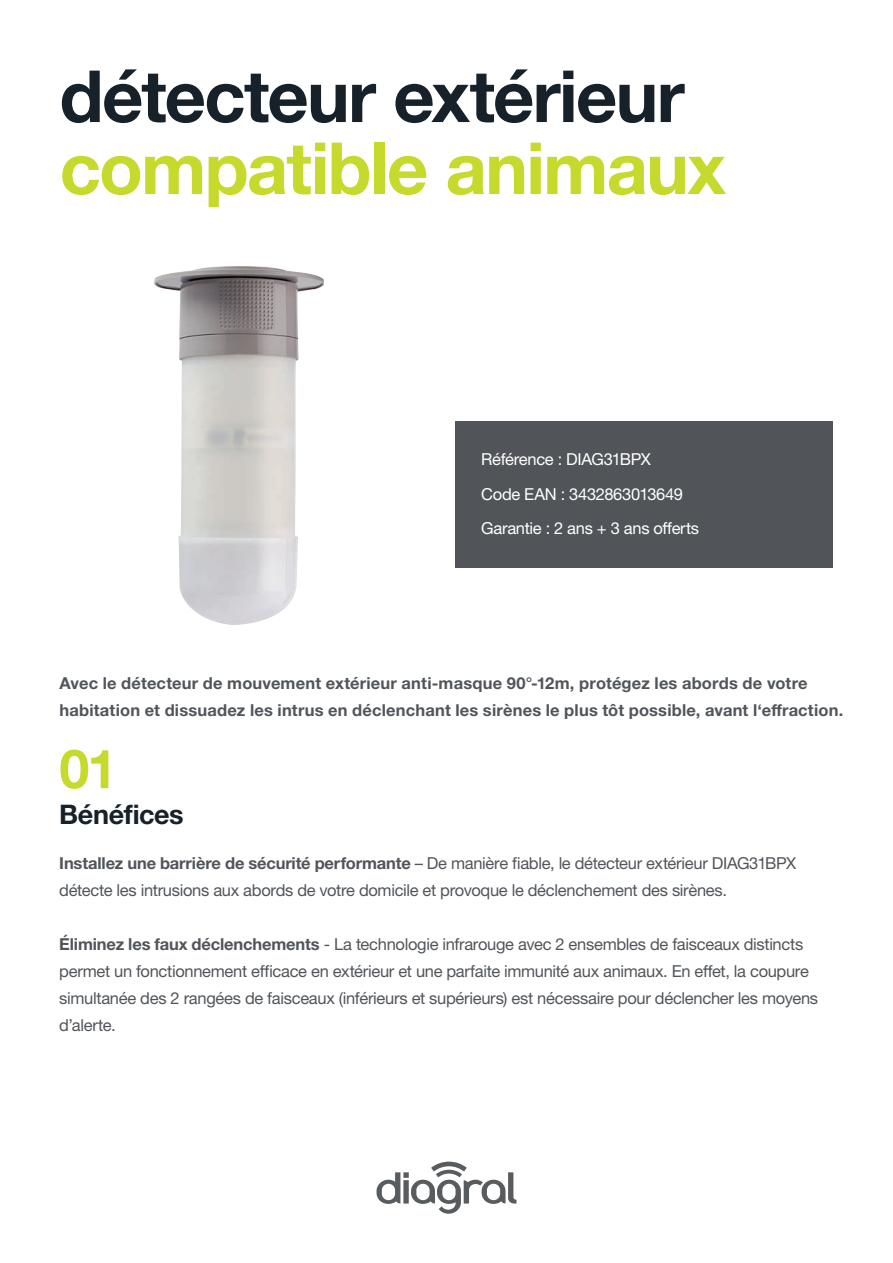
<style>
.page{position:relative;width:893px;height:1263px;background:#fff}
.page>*{position:absolute;margin:0;border:0;box-sizing:border-box;transform-origin:0 0}
.hager_Headline_48pt{font:700 72px "Helvetica Neue LTW1 G";letter-spacing:-.025em;color:#16212a}
.hager_Headline_48pt-2{font:700 72px "Helvetica Neue LTW1 G";letter-spacing:-.025em;color:#c6d92d}
.t1{font:700 54px "Helvetica Neue LTW1 G";color:#c6d92d}
.t2{font:700 27px "Helvetica Neue LTW1 G";letter-spacing:-.015em;color:#16212a}
.t3{font:16.5px "Helvetica Neue LTW1 G";letter-spacing:-.02em;color:#51555a}
.t4{font:700 16.5px "Helvetica Neue LTW1 G";letter-spacing:.01em;color:#51555a}
.t5{font:16.5px "Helvetica Neue LTW1 G";letter-spacing:-.02em;color:#fff}
.s1{font-weight:700}
</style>
<div class="page">
<svg style="left:376px;top:1161px;width:140px;height:53px"></svg>
<div style="left:456px;top:421px;width:377px;height:146px;background:#51555a"></div>
<img style="left:154px;top:266px;width:170px;height:359px">
<p class="hager_Headline_48pt" style="left:60px;top:52px;width:627px">détecteur extérieur</p>
<p class="hager_Headline_48pt-2" style="left:60px;top:124px;width:668px">compatible animaux</p>
<p class="t5" style="left:481px;top:449px;width:171px">Référence : DIAG31BPX</p>
<p class="t5" style="left:481px;top:484px;width:203px">Code EAN : 3432863013649</p>
<p class="t5" style="left:481px;top:518px;width:219px">Garantie : 2 ans + 3 ans offerts</p>
<p class="t4" style="left:60px;top:673px;width:750px">Avec le détecteur de mouvement extérieur anti-masque 90°-12m, protégez les abords de votre</p>
<p class="t4" style="left:60px;top:700px;width:785px">habitation et dissuadez les intrus en déclenchant les sirènes le plus tôt possible, avant l‘effraction.</p>
<p class="t1" style="left:59px;top:735px;width:59px">01</p>
<p class="t2" style="left:59px;top:798px;width:126px">Bénéfices</p>
<p class="t3" style="left:59px;top:853px;width:738px"><span class="s1">Installez une barrière de sécurité performante</span> – De manière fiable, le détecteur extérieur DIAG31BPX</p>
<p class="t3" style="left:59px;top:880px;width:669px">détecte les intrusions aux abords de votre domicile et provoque le déclenchement des sirènes.</p>
<p class="t3" style="left:59px;top:934px;width:745px"><span class="s1">Éliminez les faux déclenchements</span> - La technologie infrarouge avec 2 ensembles de faisceaux distincts</p>
<p class="t3" style="left:59px;top:961px;width:751px">permet un fonctionnement efficace en extérieur et une parfaite immunité aux animaux. En effet, la coupure</p>
<p class="t3" style="left:59px;top:988px;width:760px">simultanée des 2 rangées de faisceaux (inférieurs et supérieurs) est nécessaire pour déclencher les moyens</p>
<p class="t3" style="left:59px;top:1015px;width:58px">d’alerte.</p>
</div>
